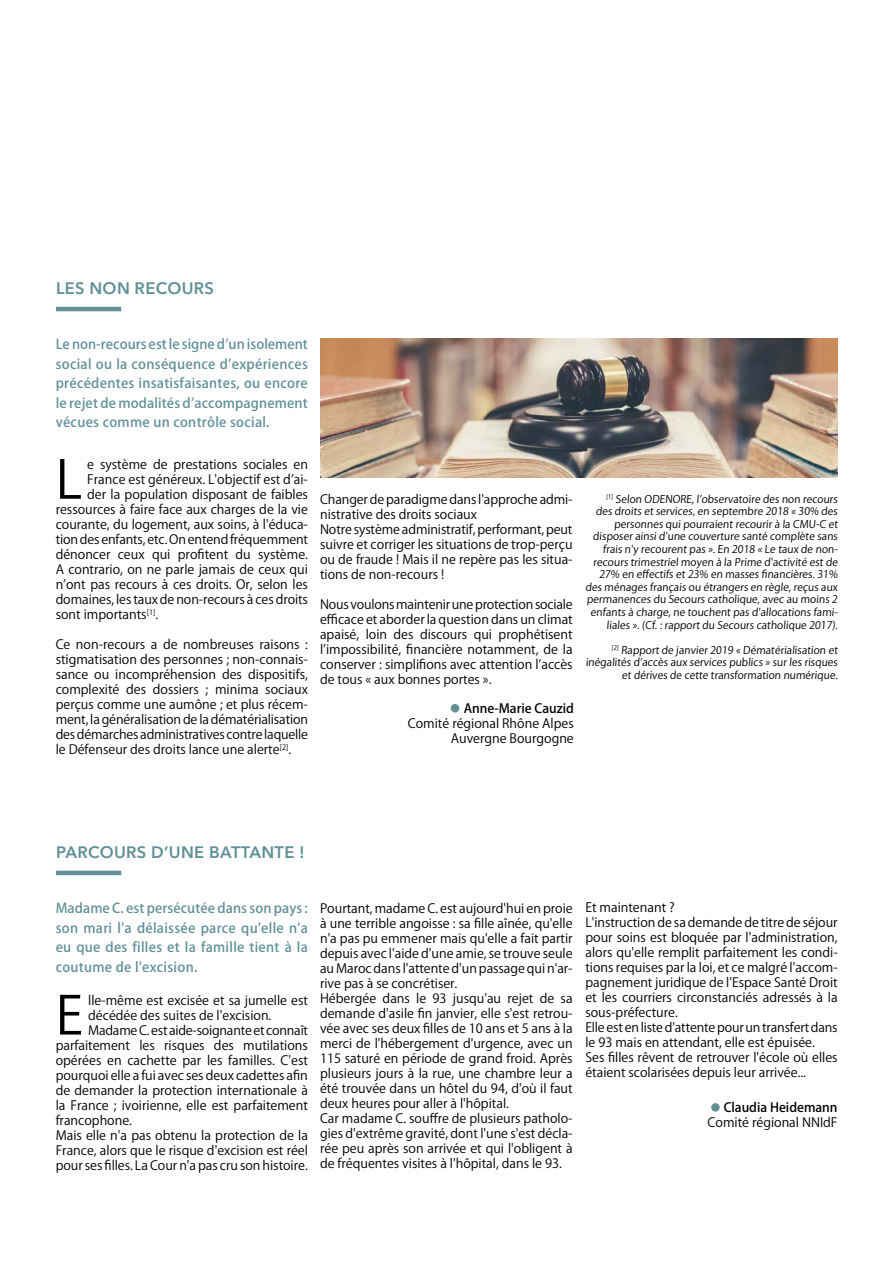
<style>
.page{position:relative;width:893px;height:1263px;background:#fff}
.page>*{position:absolute;margin:0;border:0;box-sizing:border-box;transform-origin:0 0}
.t1{font:52.05px "Koz Go Pro";color:#000}
.t2{font:600 16.5px "Avenir Next LT Pro";letter-spacing:.02em;color:#619197}
.t3{font:500 13.5px/19.5px "Koz Go Pro";letter-spacing:.02em;color:#619197;text-align:justify}
.t4{font:12.75px/15px "Koz Go Pro";color:#000}
.t5{font:500 12.75px "Koz Go Pro";color:#000}
.t6{font:10.5px/12.6px "Koz Go Pro";color:#000;text-align:right}
</style>
<div class="page">
<hr style="left:56px;top:307px;width:65px;height:4px;background:#619197">
<div style="left:451px;top:704px;width:8px;height:8px;background:#619197;border-radius:50%"></div>
<div style="left:711px;top:1103px;width:9px;height:9px;background:#619197;border-radius:50%"></div>
<img style="left:320px;top:339px;width:518px;height:139px">
<hr style="left:56px;top:871px;width:65px;height:4px;background:#619197">
<p class="t2" style="left:56px;top:278px;width:159px">LES NON RECOURS</p>
<p class="t3" style="left:56px;top:335px;width:254px">Le non-recours est le signe d’un isolement social ou la conséquence d’expériences précédentes insatisfaisantes, ou encore le rejet de modalités d’accompagnement vécues comme un contrôle social.</p>
<h1 class="t1" style="left:56px;top:446px;width:28px">L</h1>
<p class="t4" style="left:87px;top:457px;width:222px">e système de prestations sociales en</p>
<p class="t4" style="left:87px;top:472px;width:222px">France est généreux. L'objectif est d’ai-</p>
<p class="t4" style="left:87px;top:487px;width:222px">der la population disposant de faibles</p>
<p class="t4" style="left:56px;top:502px;width:254px">ressources à faire face aux charges de la vie</p>
<p class="t4" style="left:56px;top:517px;width:254px">courante, du logement, aux soins, à l'éduca-</p>
<p class="t4" style="left:56px;top:532px;width:254px">tion des enfants, etc. On entend fréquemment</p>
<p class="t4" style="left:56px;top:547px;width:254px">dénoncer ceux qui profitent du système.</p>
<p class="t4" style="left:56px;top:562px;width:254px">A contrario, on ne parle jamais de ceux qui</p>
<p class="t4" style="left:56px;top:577px;width:254px">n’ont pas recours à ces droits. Or, selon les</p>
<p class="t4" style="left:56px;top:592px;width:254px">domaines, les taux de non-recours à ces droits</p>
<p class="t4" style="left:56px;top:607px;width:104px">sont importants<sup>[1]</sup>.</p>
<p class="t4" style="left:56px;top:637px;width:254px;text-align:justify">Ce non-recours a de nombreuses raisons : stigmatisation des personnes ; non-connais&shy;sance ou incompréhension des dispositifs, complexité des dossiers ; minima sociaux perçus comme une aumône ; et plus récem&shy;ment, la généralisation de la dématérialisation des démarches administratives contre laquelle le Défenseur des droits lance une alerte<sup>[2]</sup>.</p>
<p class="t4" style="left:320px;top:493px;width:254px">Changer de paradigme dans l'approche admi&shy;nistrative des droits sociaux<br>Notre système administratif, performant, peut suivre et corriger les situations de trop-perçu ou de fraude ! Mais il ne repère pas les situa&shy;tions de non-recours !</p>
<p class="t4" style="left:320px;top:597px;width:254px;text-align:justify">Nous voulons maintenir une protection sociale efficace et aborder la question dans un climat apaisé, loin des discours qui prophétisent l’impossibilité, financière notamment, de la conserver : simplifions avec attention l’accès de tous « aux bonnes portes ».</p>
<p class="t5" style="left:464px;top:700px;width:112px">Anne-Marie Cauzid</p>
<p class="t4" style="left:408px;top:716px;width:167px;text-align:right">Comité régional Rhône Alpes<br>Auvergne Bourgogne</p>
<p class="t6" style="left:585px;top:493px;width:255px"><sup>[1]</sup> Selon ODENORE, l’observatoire des non recours<br>des droits et services, en septembre 2018 « 30% des personnes qui pourraient recourir à la CMU-C et disposer ainsi d'une couverture santé complète sans frais n'y recourent pas ». En 2018 « Le taux de non&shy;recours trimestriel moyen à la Prime d'activité est de 27% en effectifs et 23% en masses financières. 31% des ménages français ou étrangers en règle, reçus aux permanences du Secours catholique, avec au moins 2 enfants à charge, ne touchent pas d'allocations fami&shy;liales ». (Cf. : rapport du Secours catholique 2017).</p>
<p class="t6" style="left:586px;top:644px;width:255px"><sup>[2]</sup> Rapport de janvier 2019 « Dématérialisation et inégalités d’accès aux services publics » sur les risques et dérives de cette transformation numérique.</p>
<p class="t2" style="left:56px;top:842px;width:250px">PARCOURS D’UNE BATTANTE !</p>
<p class="t3" style="left:56px;top:899px;width:254px">Madame C. est persécutée dans son pays : son mari l'a délaissée parce qu'elle n'a eu que des filles et la famille tient à la coutume de l'excision.</p>
<h1 class="t1" style="left:56px;top:982px;width:29px">E</h1>
<p class="t4" style="left:88px;top:993px;width:221px">lle-même est excisée et sa jumelle est</p>
<p class="t4" style="left:88px;top:1008px;width:185px">décédée des suites de l'excision.</p>
<p class="t4" style="left:88px;top:1023px;width:221px">Madame C. est aide-soignante et connaît</p>
<p class="t4" style="left:56px;top:1038px;width:254px">parfaitement les risques des mutilations</p>
<p class="t4" style="left:56px;top:1053px;width:254px">opérées en cachette par les familles. C'est</p>
<p class="t4" style="left:56px;top:1068px;width:254px">pourquoi elle a fui avec ses deux cadettes afin</p>
<p class="t4" style="left:56px;top:1083px;width:254px">de demander la protection internationale à</p>
<p class="t4" style="left:56px;top:1098px;width:254px">la France ; ivoirienne, elle est parfaitement</p>
<p class="t4" style="left:56px;top:1113px;width:78px">francophone.</p>
<p class="t4" style="left:56px;top:1128px;width:254px">Mais elle n'a pas obtenu la protection de la</p>
<p class="t4" style="left:56px;top:1143px;width:254px">France, alors que le risque d'excision est réel</p>
<p class="t4" style="left:56px;top:1158px;width:254px">pour ses filles. La Cour n'a pas cru son histoire.</p>
<p class="t4" style="left:320px;top:901px;width:254px">Pourtant, madame C. est aujourd'hui en proie à une terrible angoisse : sa fille aînée, qu'elle n'a pas pu emmener mais qu'elle a fait partir depuis avec l'aide d'une amie, se trouve seule au Maroc dans l'attente d'un passage qui n'ar&shy;rive pas à se concrétiser.<br>Hébergée dans le 93 jusqu'au rejet de sa demande d'asile fin janvier, elle s'est retrou&shy;vée avec ses deux filles de 10 ans et 5 ans à la merci de l'hébergement d'urgence, avec un 115 saturé en période de grand froid. Après plusieurs jours à la rue, une chambre leur a été trouvée dans un hôtel du 94, d'où il faut deux heures pour aller à l'hôpital.<br>Car madame C. souffre de plusieurs patholo&shy;gies d'extrême gravité, dont l'une s'est décla&shy;rée peu après son arrivée et qui l'obligent à de fréquentes visites à l'hôpital, dans le 93.</p>
<p class="t4" style="left:585px;top:901px;width:254px">Et maintenant ?<br>L'instruction de sa demande de titre de séjour pour soins est bloquée par l'administration, alors qu'elle remplit parfaitement les condi&shy;tions requises par la loi, et ce malgré l'accom&shy;pagnement juridique de l'Espace Santé Droit et les courriers circonstanciés adressés à la sous-préfecture.<br>Elle est en liste d'attente pour un transfert dans le 93 mais en attendant, elle est épuisée.<br>Ses filles rêvent de retrouver l'école où elles étaient scolarisées depuis leur arrivée...</p>
<p class="t5" style="left:724px;top:1099px;width:115px">Claudia Heidemann</p>
<p class="t4" style="left:708px;top:1115px;width:132px">Comité régional NNIdF</p>
</div>
